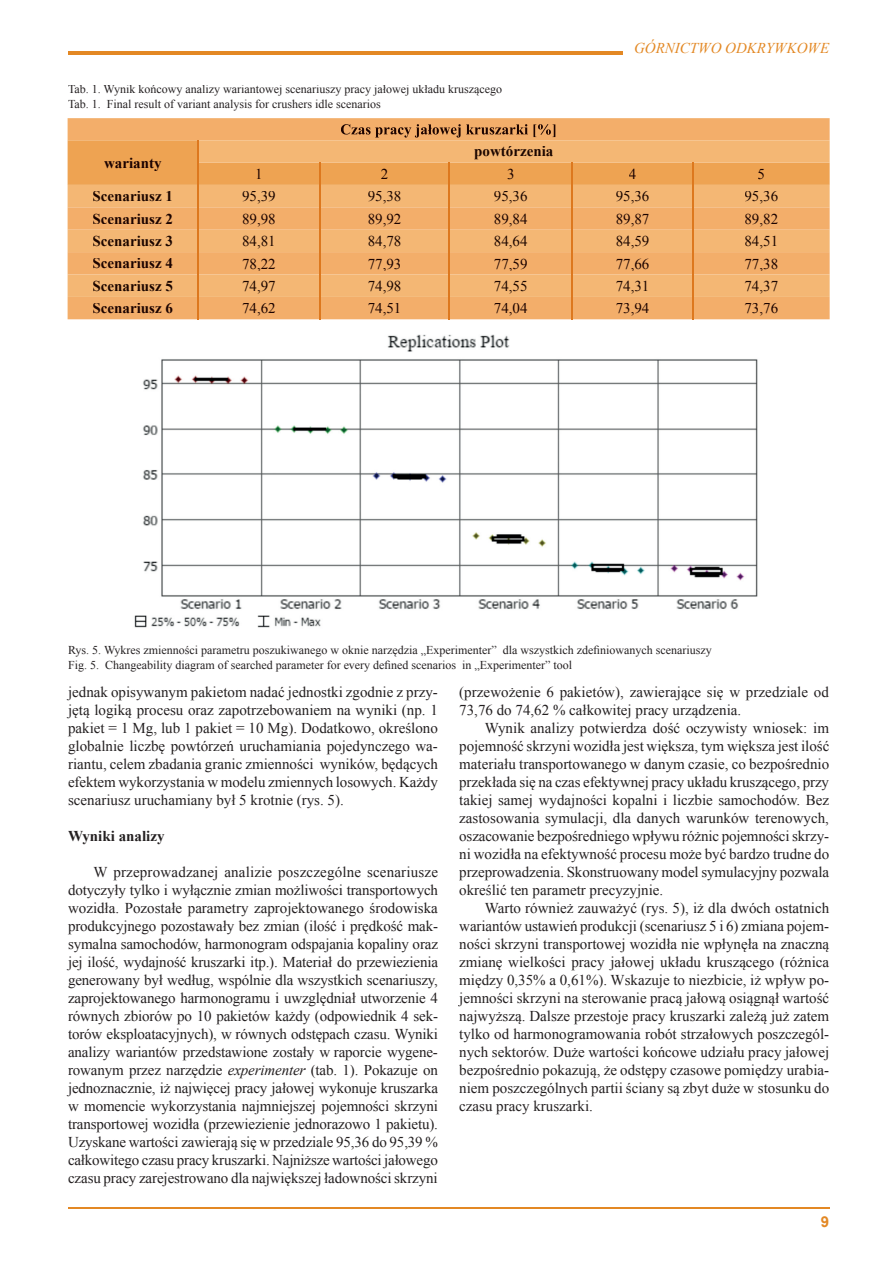
<style>
.page{position:relative;width:893px;height:1263px;background:#fff}
.page>*{position:absolute;margin:0;border:0;box-sizing:border-box;transform-origin:0 0}
.t1{font:15px/18px "Times New Roman";color:#231f20;text-align:justify}
.t2{font:15px "Times New Roman";color:#1c0600}
.t3{font:15px "Times New Roman";color:#1c0300}
.t4{font:700 15px "Times New Roman";color:#1c0600}
.t5{font:700 15px "Times New Roman";color:#1c0300}
.t6{font:italic 15px "Times New Roman";color:#e38824}
.t7{font:700 15px "Times New Roman";color:#231f20}
.t8{font:700 15px "Times New Roman";color:#1a0100}
.t9{font:15px "Times New Roman";color:#1a0100}
.t10{font:700 15px "Arial";color:#e38824}
.t11{font:12px/14.4px "Times New Roman";color:#231f20}
.s1{font-style:italic}
</style>
<div class="page">
<hr style="left:68px;top:1208px;width:761px;height:1px;background:#e38824">
<hr style="left:68px;top:51px;width:555px;height:3px;background:#e38824">
<div style="left:68px;top:118px;width:762px;height:22px;background:#f3ae6a"></div>
<svg style="left:68px;top:140px;width:762px;height:179px"></svg>
<hr style="left:571px;top:297px;width:2px;height:22px;background:#dd781e">
<hr style="left:692px;top:297px;width:2px;height:22px;background:#dd781e">
<svg style="left:341px;top:124px;width:214px;height:14px;fill:#f3ae6a"></svg>
<div style="left:104px;top:158px;width:57px;height:13px;background:#eea352"></div>
<div style="left:474px;top:146px;width:79px;height:14px;background:#f4b774"></div>
<hr style="left:257px;top:169px;width:4px;height:10px;background:#eea352">
<div style="left:381px;top:169px;width:7px;height:10px;background:#eea352"></div>
<div style="left:508px;top:169px;width:5px;height:10px;background:#eea352"></div>
<div style="left:629px;top:169px;width:7px;height:10px;background:#eea352"></div>
<div style="left:758px;top:169px;width:6px;height:10px;background:#eea352"></div>
<div style="left:93px;top:191px;width:79px;height:10px;background:#f4b774"></div>
<div style="left:243px;top:191px;width:32px;height:13px;background:#f4b774"></div>
<div style="left:368px;top:191px;width:33px;height:13px;background:#f4b774"></div>
<div style="left:494px;top:191px;width:33px;height:13px;background:#f4b774"></div>
<div style="left:616px;top:191px;width:33px;height:13px;background:#f4b774"></div>
<div style="left:745px;top:191px;width:33px;height:13px;background:#f4b774"></div>
<div style="left:93px;top:213px;width:79px;height:11px;background:#f3ae6a"></div>
<div style="left:243px;top:214px;width:32px;height:12px;background:#f3ae6a"></div>
<div style="left:369px;top:214px;width:32px;height:12px;background:#f3ae6a"></div>
<div style="left:495px;top:214px;width:32px;height:12px;background:#f3ae6a"></div>
<div style="left:617px;top:214px;width:32px;height:12px;background:#f3ae6a"></div>
<div style="left:745px;top:214px;width:32px;height:12px;background:#f3ae6a"></div>
<div style="left:93px;top:236px;width:79px;height:10px;background:#f4b774"></div>
<div style="left:243px;top:236px;width:31px;height:13px;background:#f4b774"></div>
<div style="left:369px;top:236px;width:32px;height:13px;background:#f4b774"></div>
<div style="left:495px;top:236px;width:32px;height:13px;background:#f4b774"></div>
<div style="left:617px;top:236px;width:32px;height:13px;background:#f4b774"></div>
<div style="left:745px;top:236px;width:31px;height:13px;background:#f4b774"></div>
<div style="left:93px;top:258px;width:79px;height:11px;background:#f3ae6a"></div>
<div style="left:243px;top:258px;width:32px;height:13px;background:#f3ae6a"></div>
<div style="left:368px;top:258px;width:32px;height:13px;background:#f3ae6a"></div>
<div style="left:494px;top:258px;width:33px;height:13px;background:#f3ae6a"></div>
<div style="left:616px;top:258px;width:33px;height:13px;background:#f3ae6a"></div>
<div style="left:745px;top:258px;width:32px;height:13px;background:#f3ae6a"></div>
<div style="left:93px;top:281px;width:79px;height:10px;background:#f4b774"></div>
<div style="left:243px;top:281px;width:32px;height:12px;background:#f4b774"></div>
<div style="left:368px;top:281px;width:33px;height:12px;background:#f4b774"></div>
<div style="left:494px;top:281px;width:33px;height:12px;background:#f4b774"></div>
<div style="left:616px;top:281px;width:32px;height:12px;background:#f4b774"></div>
<div style="left:745px;top:281px;width:32px;height:12px;background:#f4b774"></div>
<div style="left:93px;top:303px;width:80px;height:10px;background:#f3ae6a"></div>
<div style="left:243px;top:303px;width:32px;height:13px;background:#f3ae6a"></div>
<div style="left:368px;top:303px;width:32px;height:13px;background:#f3ae6a"></div>
<div style="left:494px;top:303px;width:33px;height:13px;background:#f3ae6a"></div>
<div style="left:616px;top:303px;width:33px;height:13px;background:#f3ae6a"></div>
<div style="left:745px;top:303px;width:33px;height:13px;background:#f3ae6a"></div>
<img style="left:134px;top:334px;width:624px;height:294px">
<p class="t11" style="left:68px;top:82px;width:436px">Tab. 1. Wynik końcowy analizy wariantowej scenariuszy pracy jałowej układu kruszącego<br>Tab. 1. Final result of variant analysis for crushers idle scenarios</p>
<p class="t6" style="left:634px;top:37px;width:197px">GÓRNICTWO ODKRYWKOWE</p>
<p class="t8" style="left:104px;top:152px;width:59px">warianty</p>
<p class="t4" style="left:474px;top:141px;width:81px">powtórzenia</p>
<p class="t9" style="left:255px;top:164px;width:9px">1</p>
<p class="t9" style="left:381px;top:164px;width:9px">2</p>
<p class="t9" style="left:507px;top:164px;width:9px">3</p>
<p class="t9" style="left:629px;top:164px;width:9px">4</p>
<p class="t9" style="left:757px;top:164px;width:9px">5</p>
<p class="t4" style="left:93px;top:186px;width:82px">Scenariusz 1</p>
<p class="t2" style="left:242px;top:186px;width:35px">95,39</p>
<p class="t2" style="left:368px;top:186px;width:35px">95,38</p>
<p class="t2" style="left:494px;top:186px;width:35px">95,36</p>
<p class="t2" style="left:616px;top:186px;width:35px">95,36</p>
<p class="t2" style="left:744px;top:186px;width:35px">95,36</p>
<p class="t5" style="left:93px;top:208px;width:82px">Scenariusz 2</p>
<p class="t3" style="left:242px;top:209px;width:35px">89,98</p>
<p class="t3" style="left:368px;top:209px;width:35px">89,92</p>
<p class="t3" style="left:494px;top:209px;width:35px">89,84</p>
<p class="t3" style="left:616px;top:209px;width:35px">89,87</p>
<p class="t3" style="left:744px;top:209px;width:35px">89,82</p>
<p class="t4" style="left:93px;top:231px;width:82px">Scenariusz 3</p>
<p class="t2" style="left:242px;top:231px;width:35px">84,81</p>
<p class="t2" style="left:368px;top:231px;width:35px">84,78</p>
<p class="t2" style="left:494px;top:231px;width:35px">84,64</p>
<p class="t2" style="left:616px;top:231px;width:35px">84,59</p>
<p class="t2" style="left:744px;top:231px;width:35px">84,51</p>
<p class="t5" style="left:93px;top:253px;width:82px">Scenariusz 4</p>
<p class="t3" style="left:242px;top:253px;width:35px">78,22</p>
<p class="t3" style="left:368px;top:253px;width:35px">77,93</p>
<p class="t3" style="left:494px;top:253px;width:35px">77,59</p>
<p class="t3" style="left:616px;top:253px;width:35px">77,66</p>
<p class="t3" style="left:744px;top:253px;width:35px">77,38</p>
<p class="t4" style="left:93px;top:275px;width:82px">Scenariusz 5</p>
<p class="t2" style="left:242px;top:276px;width:35px">74,97</p>
<p class="t2" style="left:368px;top:276px;width:35px">74,98</p>
<p class="t2" style="left:494px;top:276px;width:35px">74,55</p>
<p class="t2" style="left:616px;top:276px;width:35px">74,31</p>
<p class="t2" style="left:744px;top:276px;width:35px">74,37</p>
<p class="t5" style="left:93px;top:298px;width:82px">Scenariusz 6</p>
<p class="t3" style="left:242px;top:298px;width:35px">74,62</p>
<p class="t3" style="left:368px;top:298px;width:35px">74,51</p>
<p class="t3" style="left:494px;top:298px;width:35px">74,04</p>
<p class="t3" style="left:616px;top:298px;width:35px">73,94</p>
<p class="t3" style="left:744px;top:298px;width:35px">73,76</p>
<p class="t11" style="left:68px;top:643px;width:645px">Rys. 5. Wykres zmienności parametru poszukiwanego w oknie narzędzia „Experimenter” dla wszystkich zdefiniowanych scenariuszy<br>Fig. 5. Changeability diagram of searched parameter for every defined scenarios in „Experimenter” tool</p>
<p class="t1" style="left:68px;top:683px;width:371px">jednak opisywanym pakietom nadać jednostki zgodnie z przy&shy;jętą logiką procesu oraz zapotrzebowaniem na wyniki (np. 1 pakiet = 1 Mg, lub 1 pakiet = 10 Mg). Dodatkowo, określono globalnie liczbę powtórzeń uruchamiania pojedynczego wa&shy;riantu, celem zbadania granic zmienności wyników, będących efektem wykorzystania w modelu zmiennych losowych. Każdy scenariusz uruchamiany był 5 krotnie (rys. 5).</p>
<p class="t7" style="left:68px;top:826px;width:98px">Wyniki analizy</p>
<p class="t1" style="left:68px;top:863px;width:371px;text-indent:26px">W przeprowadzanej analizie poszczególne scenariusze dotyczyły tylko i wyłącznie zmian możliwości transportowych wozidła. Pozostałe parametry zaprojektowanego środowiska produkcyjnego pozostawały bez zmian (ilość i prędkość mak&shy;symalna samochodów, harmonogram odspajania kopaliny oraz jej ilość, wydajność kruszarki itp.). Materiał do przewiezienia generowany był według, wspólnie dla wszystkich scenariuszy, zaprojektowanego harmonogramu i uwzględniał utworzenie 4 równych zbiorów po 10 pakietów każdy (odpowiednik 4 sek&shy;torów eksploatacyjnych), w równych odstępach czasu. Wyniki analizy wariantów przedstawione zostały w raporcie wygene&shy;rowanym przez narzędzie <span class="s1">experimenter</span> (tab. 1). Pokazuje on jednoznacznie, iż najwięcej pracy jałowej wykonuje kruszarka w momencie wykorzystania najmniejszej pojemności skrzyni transportowej wozidła (przewiezienie jednorazowo 1 pakietu).<br>Uzyskane wartości zawierają się w przedziale 95,36 do 95,39 % całkowitego czasu pracy kruszarki. Najniższe wartości jałowego czasu pracy zarejestrowano dla największej ładowności skrzyni</p>
<p class="t1" style="left:459px;top:683px;width:371px">(przewożenie 6 pakietów), zawierające się w przedziale od<br>73,76 do 74,62 % całkowitej pracy urządzenia.</p>
<p class="t1" style="left:459px;top:719px;width:372px;text-indent:26px">Wynik analizy potwierdza dość oczywisty wniosek: im pojemność skrzyni wozidła jest większa, tym większa jest ilość materiału transportowanego w danym czasie, co bezpośrednio przekłada się na czas efektywnej pracy układu kruszącego, przy takiej samej wydajności kopalni i liczbie samochodów. Bez zastosowania symulacji, dla danych warunków terenowych, oszacowanie bezpośredniego wpływu różnic pojemności skrzy&shy;ni wozidła na efektywność procesu może być bardzo trudne do przeprowadzenia. Skonstruowany model symulacyjny pozwala określić ten parametr precyzyjnie.</p>
<p class="t1" style="left:459px;top:899px;width:371px;text-indent:26px">Warto również zauważyć (rys. 5), iż dla dwóch ostatnich wariantów ustawień produkcji (scenariusz 5 i 6) zmiana pojem&shy;ności skrzyni transportowej wozidła nie wpłynęła na znaczną zmianę wielkości pracy jałowej układu kruszącego (różnica między 0,35% a 0,61%). Wskazuje to niezbicie, iż wpływ po&shy;jemności skrzyni na sterowanie pracą jałową osiągnął wartość najwyższą. Dalsze przestoje pracy kruszarki zależą już zatem tylko od harmonogramowania robót strzałowych poszczegól&shy;nych sektorów. Duże wartości końcowe udziału pracy jałowej bezpośrednio pokazują, że odstępy czasowe pomiędzy urabia&shy;niem poszczególnych partii ściany są zbyt duże w stosunku do czasu pracy kruszarki.</p>
<p class="t10" style="left:821px;top:1212px;width:10px">9</p>
</div>
